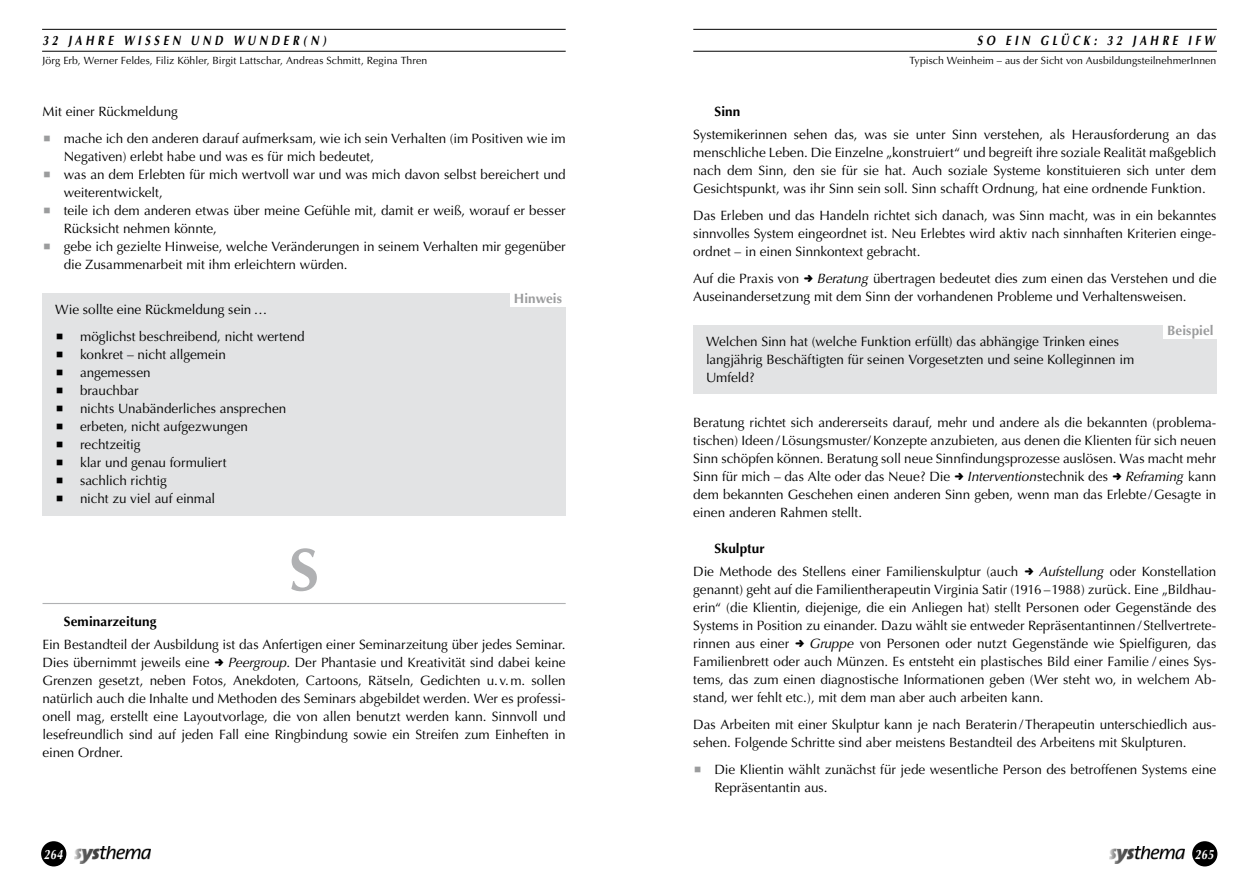
<style>
.page{position:relative;width:1259px;height:893px;background:#fff}
.page>*{position:absolute;margin:0;border:0;box-sizing:border-box;transform-origin:0 0}
.t1{font:700 60px "Optima";color:#b0b1b3}
.t2{font:13.5px/18px "Optima";letter-spacing:-.005em;color:#000}
.t3{font:italic 700 13.5px "Optima";letter-spacing:.335em;color:#000;scale:.8 1}
.t4{font:700 13.5px "Optima";letter-spacing:.005em;color:#000}
.t5{font:italic 13.5px "Optima";letter-spacing:-.005em;color:#000}
.t6{font:700 13.5px "Optima";letter-spacing:.005em;color:#9b9c9d}
.t7{font:italic 700 13.5px "Optima";letter-spacing:.05em;color:#fff;scale:.8 1}
.t8{font:10.5px "Optima";letter-spacing:.005em;color:#000}
.s1{font-style:italic}
.s2{font-style:normal}
</style>
<div class="page">
<hr style="left:42px;top:29px;width:524px;height:1px;background:#000">
<hr style="left:42px;top:51px;width:524px;height:1px;background:#000">
<img style="left:74px;top:846px;width:76px;height:18px">
<div style="left:41px;top:841px;width:25px;height:25px;background:#000;border-radius:50%"></div>
<hr style="left:693px;top:29px;width:523px;height:1px;background:#000">
<hr style="left:693px;top:51px;width:523px;height:1px;background:#000">
<img style="left:1109px;top:846px;width:76px;height:18px">
<div style="left:1192px;top:841px;width:25px;height:25px;background:#000;border-radius:50%"></div>
<div style="left:693px;top:325px;width:523px;height:68px;background:#e2e3e4"></div>
<div style="left:1163px;top:325px;width:54px;height:14px;background:#fff"></div>
<div style="left:43px;top:293px;width:522px;height:222px;background:#e2e3e4"></div>
<div style="left:510px;top:293px;width:56px;height:14px;background:#fff"></div>
<hr style="left:43px;top:603px;width:523px;height:1px;background:#b0b1b3">
<p class="t3" style="left:43px;top:32px;width:356px">32 JAHRE WISSEN UND WUNDER(N)</p>
<p class="t3" style="left:977px;top:32px;width:298px">SO EIN GLÜCK: 32 JAHRE IFW</p>
<p class="t8" style="left:909px;top:54px;width:308px">Typisch Weinheim – aus der Sicht von AusbildungsteilnehmerInnen</p>
<p class="t8" style="left:43px;top:54px;width:386px">Jörg Erb, Werner Feldes, Filiz Köhler, Birgit Lattschar, Andreas Schmitt, Regina Thren</p>
<p class="t2" style="left:64px;top:98px;width:503px;line-height:27px;text-indent:-21px">Mit einer Rückmeldung<br>mache ich den anderen darauf aufmerksam, wie ich sein Verhalten (im Positiven wie im</p>
<p class="t2" style="left:64px;top:148px;width:503px">Negativen) erlebt habe und was es für mich bedeutet,<br>was an dem Erlebten für mich wertvoll war und was mich davon selbst bereichert und weiterentwickelt,<br>teile ich dem anderen etwas über meine Gefühle mit, damit er weiß, worauf er besser Rücksicht nehmen könnte,<br>gebe ich gezielte Hinweise, welche Veränderungen in seinem Verhalten mir gegenüber die Zusammenarbeit mit ihm erleichtern würden.</p>
<p class="t2" style="left:80px;top:296px;width:226px;line-height:27px;text-indent:-25px">Wie sollte eine Rückmeldung sein … möglichst beschreibend, nicht wertend</p>
<p class="t2" style="left:80px;top:346px;width:208px">konkret – nicht allgemein angemessen<br>brauchbar<br>nichts Unabänderliches ansprechen erbeten, nicht aufgezwungen rechtzeitig<br>klar und genau formuliert<br>sachlich richtig<br>nicht zu viel auf einmal</p>
<p class="t6" style="left:514px;top:290px;width:50px">Hinweis</p>
<h1 class="t1" style="left:289px;top:535px;width:31px">S</h1>
<p class="t4" style="left:64px;top:614px;width:94px">Seminarzeitung</p>
<p class="t2" style="left:43px;top:636px;width:525px">Ein Bestandteil der Ausbildung ist das Anfertigen einer Seminarzeitung über jedes Seminar.<br>Dies übernimmt jeweils eine</p>
<p class="t2" style="left:43px;top:654px;width:525px;text-align:justify;text-indent:185px"><span class="s1">Peergroup</span>. Der Phantasie und Kreativität sind dabei keine Grenzen gesetzt, neben Fotos, Anekdoten, Cartoons, Rätseln, Gedichten u.v.m. sollen natürlich auch die Inhalte und Methoden des Seminars abgebildet werden. Wer es professi&shy;onell mag, erstellt eine Layoutvorlage, die von allen benutzt werden kann. Sinnvoll und lesefreundlich sind auf jeden Fall eine Ringbindung sowie ein Streifen zum Einheften in einen Ordner.</p>
<p class="t4" style="left:714px;top:104px;width:27px">Sinn</p>
<p class="t2" style="left:693px;top:126px;width:525px;text-align:justify">Systemikerinnen sehen das, was sie unter Sinn verstehen, als Herausforderung an das menschliche Leben. Die Einzelne „konstruiert“ und begreift ihre soziale Realität maßgeblich nach dem Sinn, den sie für sie hat. Auch soziale Systeme konstituieren sich unter dem Gesichtspunkt, was ihr Sinn sein soll. Sinn schafft Ordnung, hat eine ordnende Funktion.</p>
<p class="t2" style="left:693px;top:207px;width:524px;text-align:justify">Das Erleben und das Handeln richtet sich danach, was Sinn macht, was in ein bekanntes sinnvolles System eingeordnet ist. Neu Erlebtes wird aktiv nach sinnhaften Kriterien einge&shy;ordnet – in einen Sinnkontext gebracht.</p>
<p class="t2" style="left:693px;top:270px;width:107px">Auf die Praxis von</p>
<p class="t2" style="left:693px;top:270px;width:524px;text-indent:123px"><span class="s1">Beratung</span> übertragen bedeutet dies zum einen das Verstehen und die<br>Auseinandersetzung mit dem Sinn der vorhandenen Probleme und Verhaltensweisen.</p>
<p class="t2" style="left:706px;top:333px;width:430px">Welchen Sinn hat (welche Funktion erfüllt) das abhängige Trinken eines langjährig Beschäftigten für seinen Vorgesetzten und seine Kolleginnen im<br>Umfeld?</p>
<p class="t2" style="left:693px;top:414px;width:524px;text-align:justify">Beratung richtet sich andererseits darauf, mehr und andere als die bekannten (problema&shy;tischen) Ideen / Lösungsmuster/ Konzepte anzubieten, aus denen die Klienten für sich neuen Sinn schöpfen können. Beratung soll neue Sinnfindungsprozesse auslösen. Was macht mehr Sinn für mich – das Alte oder das Neue? Die</p>
<p class="t6" style="left:1167px;top:322px;width:48px">Beispiel</p>
<p class="t2" style="left:693px;top:468px;width:524px;text-align:justify;text-indent:432px"><span class="s1">Reframing</span> kann dem bekannten Geschehen einen anderen Sinn geben, wenn man das Erlebte /Gesagte in einen anderen Rahmen stellt.</p>
<p class="t4" style="left:714px;top:541px;width:52px">Skulptur</p>
<p class="t2" style="left:693px;top:563px;width:327px">Die Methode des Stellens einer Familienskulptur (auch</p>
<p class="t5" style="left:967px;top:469px;width:142px">Intervention<span class="s2">stechnik des</span></p>
<p class="t2" style="left:693px;top:563px;width:524px;text-align:justify;text-indent:346px"><span class="s1">Aufstellung</span> oder Konstellation genannt) geht auf die Familientherapeutin Virginia Satir (1916 –1988) zurück. Eine „Bildhau&shy;erin“ (die Klientin, diejenige, die ein Anliegen hat) stellt Personen oder Gegenstände des Systems in Position zu einander. Dazu wählt sie entweder Repräsentantinnen / Stellvertrete&shy;rinnen aus einer</p>
<p class="t2" style="left:693px;top:635px;width:524px;text-align:justify;text-indent:116px"><span class="s1">Gruppe</span> von Personen oder nutzt Gegenstände wie Spielfiguren, das Familienbrett oder auch Münzen. Es entsteht ein plastisches Bild einer Familie / eines Sys&shy;tems, das zum einen diagnostische Informationen geben (Wer steht wo, in welchem Ab&shy;stand, wer fehlt etc.), mit dem man aber auch arbeiten kann.</p>
<p class="t2" style="left:693px;top:716px;width:524px">Das Arbeiten mit einer Skulptur kann je nach Beraterin / Therapeutin unterschiedlich aus&shy;sehen. Folgende Schritte sind aber meistens Bestandteil des Arbeitens mit Skulpturen.</p>
<p class="t2" style="left:714px;top:761px;width:503px">Die Klientin wählt zunächst für jede wesentliche Person des betroffenen Systems eine<br>Repräsentantin aus.</p>
<p class="t7" style="left:44px;top:846px;width:25px">264</p>
<p class="t7" style="left:1194px;top:846px;width:25px">265</p>
</div>
